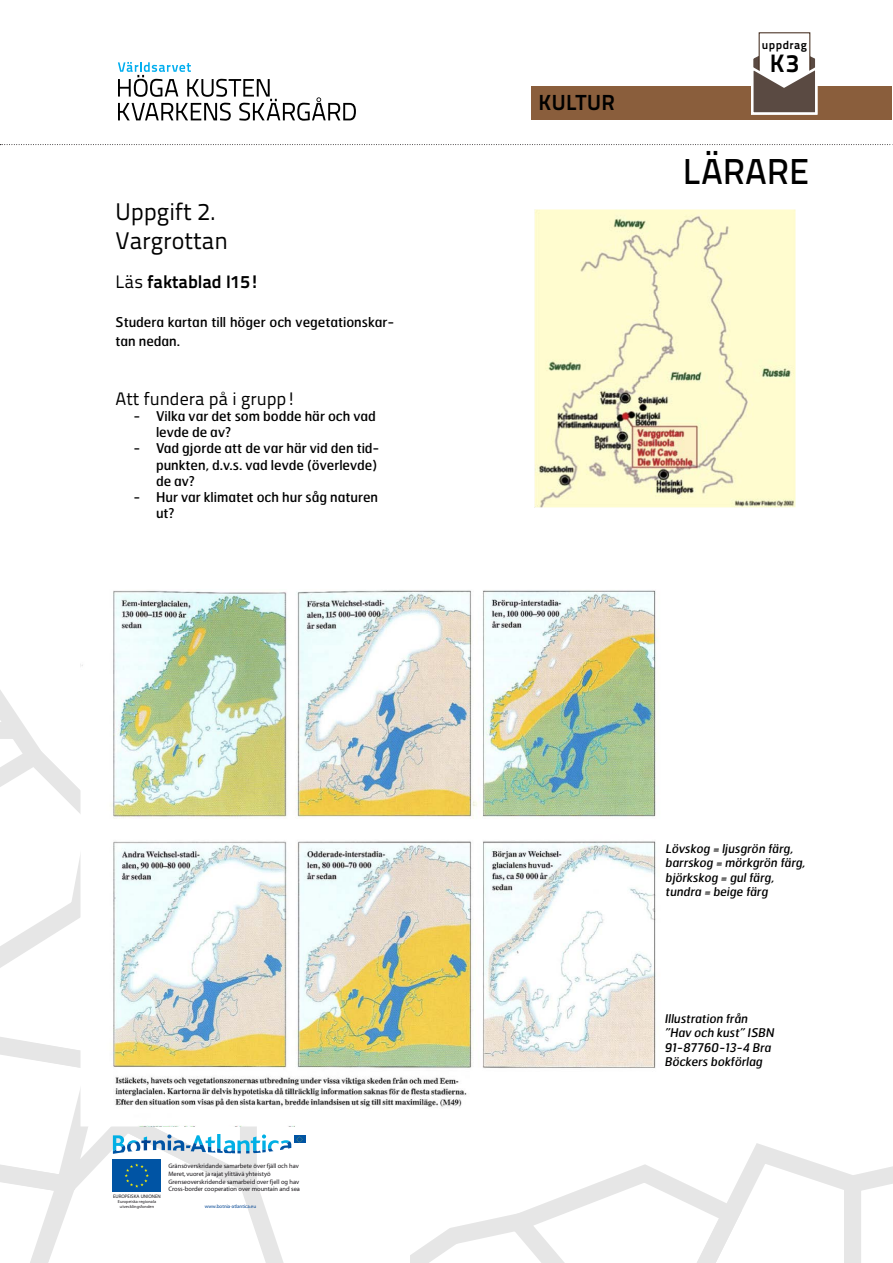
<style>
.page{position:relative;width:893px;height:1263px;background:#fff}
.page>*{position:absolute;margin:0;border:0;box-sizing:border-box;transform-origin:0 0}
.t1{font:36px "Titillium Text 14 L 600 wt";color:#000}
.t2{font:25.2px "Titillium Text 14 L 800 wt";color:#000}
.t3{font:24px/28.8px "Titillium Text 14 L 400 wt";color:#000}
.t4{font:21.75px "Titillium Text 14 L 800 wt";letter-spacing:.015em;color:#000}
.t5{font:18px "Titillium Text 14 L 400 wt";color:#000}
.t6{font:18px "Titillium Text 14 L 800 wt";color:#000}
.t7{font:13.5px/16.2px "Hermes";color:#000}
.t8{font:12px/14.4px "Hermes";color:#000}
.t9{font:11.7px "Titillium Text 14 L 800 wt";letter-spacing:.04em;color:#000}
.t10{font:6.45px/7.8px "Myriad";color:#1a171b}
.t11{font:4.95px "Myriad Pro";color:#004492}
.t12{font:4.95px "Myriad";color:#1a171b}
.t13{font:4.35px/5.1px "Myriad";letter-spacing:.01em;color:#1a171b;text-align:center}
.s1{font-family:"Titillium Text 14 L 400 wt"}
</style>
<div class="page">
<svg style="left:410px;top:1143px;width:483px;height:120px"></svg>
<svg style="left:0;top:144px;width:893px;height:1px"></svg>
<svg style="left:118px;top:62px;width:238px;height:59px"></svg>
<div style="left:531px;top:86px;width:360px;height:33px;background:#8a5e3c"></div>
<svg style="left:751px;top:40px;width:67px;height:75px"></svg>
<svg style="left:0;top:664px;width:306px;height:599px"></svg>
<img style="left:81px;top:590px;width:576px;height:536px">
<img style="left:534px;top:210px;width:262px;height:297px">
<h3 class="t3" style="left:116px;top:197px;width:114px">Uppgift 2.<br>Vargrottan</h3>
<h3 class="t6" style="left:116px;top:270px;width:146px"><span class="s1">Läs</span> faktablad I15!</h3>
<p class="t7" style="left:116px;top:312px;width:280px;line-height:19.5px">Studera kartan till höger och vegetationskar&shy;tan nedan.</p>
<h3 class="t5" style="left:116px;top:388px;width:182px">Att fundera på i grupp!</h3>
<p class="t7" style="left:156px;top:408px;width:221px;text-indent:-23px">- Vilka var det som bodde här och vad levde de av?</p>
<p class="t7" style="left:156px;top:440px;width:225px;text-indent:-23px">- Vad gjorde att de var här vid den tid&shy;punkten, d.v.s. vad levde (överlevde) de av?</p>
<p class="t7" style="left:156px;top:489px;width:224px;text-indent:-23px">- Hur var klimatet och hur såg naturen ut?</p>
<p class="t12" style="left:113px;top:1194px;width:49px">EUROPEISKA UNIONEN</p>
<p class="t13" style="left:118px;top:1199px;width:40px">Europeiska regionala utvecklingsfonden</p>
<p class="t10" style="left:168px;top:1162px;width:133px">Gränsöverskridande samarbete över fjäll och hav Meret, vuoret ja rajat ylittävä yhteistyö Grenseoverskridende samarbeid over fjell og hav Cross-border cooperation over mountain and sea</p>
<p class="t11" style="left:205px;top:1203px;width:53px">www.botnia-atlantica.eu</p>
<h3 class="t4" style="left:539px;top:89px;width:78px">KULTUR</h3>
<p class="t9" style="left:762px;top:38px;width:47px">uppdrag</p>
<h2 class="t2" style="left:770px;top:48px;width:31px">K3</h2>
<h1 class="t1" style="left:683px;top:150px;width:128px">LÄRARE</h1>
<p class="t8" style="left:665px;top:841px;width:144px">Lövskog = lj usgrön färg, barrskog = mörkgrön färg, björkskog = gulfärg, tundra = beige färg</p>
<p class="t8" style="left:664px;top:1011px;width:113px">Illustration från ”Hav och kust” ISBN<br>91-87760-13-4 Bra<br>Böckers bokförlag</p>
</div>
